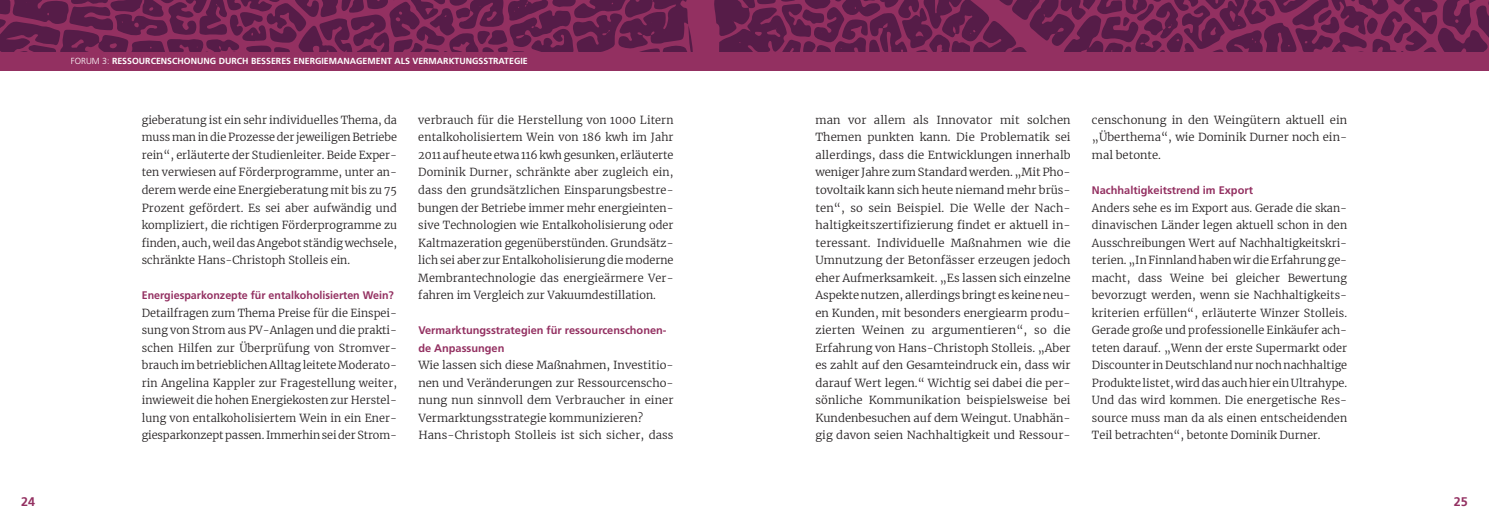
<style>
.page{position:relative;width:1489px;height:525px;background:#fff}
.page>*{position:absolute;margin:0;border:0;box-sizing:border-box;transform-origin:0 0}
.t1{font:700 12.5px "Frutiger";color:#933061}
.t2{font:300 11px/17.5px "Merriweather";color:#231f20;text-align:justify}
.t3{font:700 11px/17.5px "Frutiger";color:#933061}
.t4{font:700 8.75px "Frutiger";color:#fff}
.s1{font-weight:300}
</style>
<div class="page">
<div style="left:0;top:0;width:1488px;height:71px;background:#933061"></div>
<svg style="left:0;top:0;width:1488px;height:52px;fill:#561c48"></svg>
<svg style="left:750px;top:28px;width:30px;height:9px"></svg>
<svg style="left:637px;top:31px;width:6px;height:5px"></svg>
<svg style="left:650px;top:31px;width:4px;height:5px"></svg>
<svg style="left:729px;top:0;width:21px;height:9px"></svg>
<svg style="left:934px;top:0;width:8px;height:13px"></svg>
<svg style="left:71px;top:39px;width:13px;height:9px"></svg>
<svg style="left:1080px;top:48px;width:9px;height:4px"></svg>
<svg style="left:602px;top:30px;width:8px;height:5px"></svg>
<svg style="left:1055px;top:27px;width:8px;height:7px"></svg>
<svg style="left:1453px;top:0;width:16px;height:23px"></svg>
<svg style="left:1459px;top:48px;width:7px;height:4px"></svg>
<svg style="left:516px;top:35px;width:9px;height:3px"></svg>
<svg style="left:970px;top:29px;width:5px;height:5px"></svg>
<svg style="left:952px;top:24px;width:8px;height:11px"></svg>
<svg style="left:1210px;top:27px;width:6px;height:9px"></svg>
<svg style="left:882px;top:23px;width:6px;height:6px"></svg>
<svg style="left:486px;top:11px;width:11px;height:10px"></svg>
<svg style="left:134px;top:23px;width:5px;height:4px"></svg>
<svg style="left:1251px;top:38px;width:5px;height:5px"></svg>
<svg style="left:1413px;top:7px;width:8px;height:6px"></svg>
<svg style="left:424px;top:8px;width:10px;height:7px"></svg>
<svg style="left:395px;top:12px;width:7px;height:9px"></svg>
<svg style="left:913px;top:24px;width:11px;height:16px"></svg>
<svg style="left:452px;top:41px;width:18px;height:11px"></svg>
<svg style="left:514px;top:7px;width:5px;height:5px"></svg>
<svg style="left:525px;top:1px;width:3px;height:6px"></svg>
<svg style="left:1228px;top:11px;width:11px;height:16px"></svg>
<svg style="left:110px;top:43px;width:7px;height:6px"></svg>
<svg style="left:1167px;top:24px;width:5px;height:4px"></svg>
<svg style="left:219px;top:46px;width:3px;height:5px"></svg>
<svg style="left:1140px;top:42px;width:5px;height:3px"></svg>
<svg style="left:149px;top:7px;width:4px;height:4px"></svg>
<p class="t4" style="left:71px;top:58px;width:458px"><span class="s1">FORUM 3:</span> RESSOURCENSCHONUNG DURCH BESSERES ENERGIEMANAGEMENT ALS VERMARKTUNGSSTRATEGIE</p>
<p class="t2" style="left:142px;top:111px;width:257px">gieberatung ist ein sehr individuelles Thema, da mussmanindieProzesseder jeweiligenBetriebe rein“, erläuterte der Studienleiter. Beide Exper&shy;ten verwiesen auf Förderprogramme, unter an&shy;derem werde eine Energieberatung mit bis zu 75<br>Prozent gefördert. Es sei aber aufwändig und kompliziert, die richtigen Förderprogramme zu finden, auch, weildasAngebot ständig wechsele, schränkte Hans-Christoph Stolleis ein.</p>
<p class="t3" style="left:142px;top:287px;width:254px">Energiesparkonzepte für entalkoholisierten Wein?</p>
<p class="t2" style="left:142px;top:304px;width:257px">Detailfragen zum Thema Preise für die Einspei&shy;sung von Strom aus PV-Anlagen und die prakti&shy;schen Hilfen zur Überprüfung von Stromver&shy;brauchimbetrieblichenAlltag leiteteModerato&shy;rin Angelina Kappler zur Fragestellung weiter, inwieweit die hohen Energiekosten zur Herstel&shy;lung von entalkoholisiertem Wein in ein Ener&shy;giesparkonzeptpassen.ImmerhinseiderStrom-</p>
<p class="t2" style="left:418px;top:111px;width:257px">verbrauch für die Herstellung von 1000 Litern entalkoholisiertem Wein von 186 kwh im Jahr 2011 aufheute etwa 116kwhgesunken, erläuterte Dominik Durner, schränkte aber zugleich ein, dass den grundsätzlichen Einsparungsbestre&shy;bungen der Betriebe immer mehr energieinten&shy;sive Technologien wie Entalkoholisierung oder Kaltmazeration gegenüberstünden. Grundsätz&shy;lich sei aber zur Entalkoholisierung die moderne Membrantechnologie das energieärmere Ver&shy;fahren im Vergleich zur Vakuumdestillation.</p>
<p class="t3" style="left:418px;top:322px;width:250px">Vermarktungsstrategien für ressourcenschonen&shy;de Anpassungen</p>
<p class="t2" style="left:418px;top:356px;width:257px;text-align:left">Wie lassen sich diese Maßnahmen, Investitio&shy;nen und Veränderungen zur Ressourcenscho&shy;nung nun sinnvoll dem Verbraucher in einer Vermarktungsstrategie kommunizieren?<br>Hans-Christoph Stolleis ist sich sicher, dass</p>
<p class="t2" style="left:815px;top:111px;width:257px">man vor allem als Innovator mit solchen Themen punkten kann. Die Problematik sei allerdings, dass die Entwicklungen innerhalb weniger Jahre zumStandard werden.„MitPho&shy;tovoltaik kann sich heute niemand mehr brüs&shy;ten“, so sein Beispiel. Die Welle der Nach&shy;haltigkeitszertifizierung findet er aktuell in&shy;teressant. Individuelle Maßnahmen wie die Umnutzung der Betonfässer erzeugen jedoch eher Aufmerksamkeit. „Es lassen sich einzelne Aspektenutzen, allerdings bringt es keineneu&shy;en Kunden, mit besonders energiearm produ&shy;zierten Weinen zu argumentieren“, so die Erfahrung von Hans-Christoph Stolleis. „Aber es zahlt auf den Gesamteindruck ein, dass wir darauf Wert legen.“ Wichtig sei dabei die per&shy;sönliche Kommunikation beispielsweise bei Kundenbesuchen auf dem Weingut. Unabhän&shy;gig davon seien Nachhaltigkeit und Ressour-</p>
<p class="t2" style="left:1091px;top:111px;width:257px">censchonung in den Weingütern aktuell ein „Überthema“, wie Dominik Durner noch ein&shy;mal betonte.</p>
<p class="t3" style="left:1091px;top:182px;width:162px">Nachhaltigkeitstrend im Export</p>
<p class="t2" style="left:1091px;top:199px;width:257px">Anders sehe es im Export aus. Gerade die skan&shy;dinavischen Länder legen aktuell schon in den Ausschreibungen Wert auf Nachhaltigkeitskri&shy;terien.„InFinnlandhaben wirdieErfahrung ge&shy;macht, dass Weine bei gleicher Bewertung bevorzugt werden, wenn sie Nachhaltigkeits&shy;kriterien erfüllen“, erläuterte Winzer Stolleis.<br>Gerade große und professionelle Einkäufer ach&shy;teten darauf. „Wenn der erste Supermarkt oder Discounter in Deutschland nur noch nachhaltige Produkte listet, wirddas auchhier ein Ultrahype.<br>Und das wird kommen. Die energetische Res&shy;source muss man da als einen entscheidenden Teil betrachten“, betonte Dominik Durner.</p>
<p class="t1" style="left:21px;top:496px;width:15px">24</p>
<p class="t1" style="left:1453px;top:496px;width:15px">25</p>
</div>
